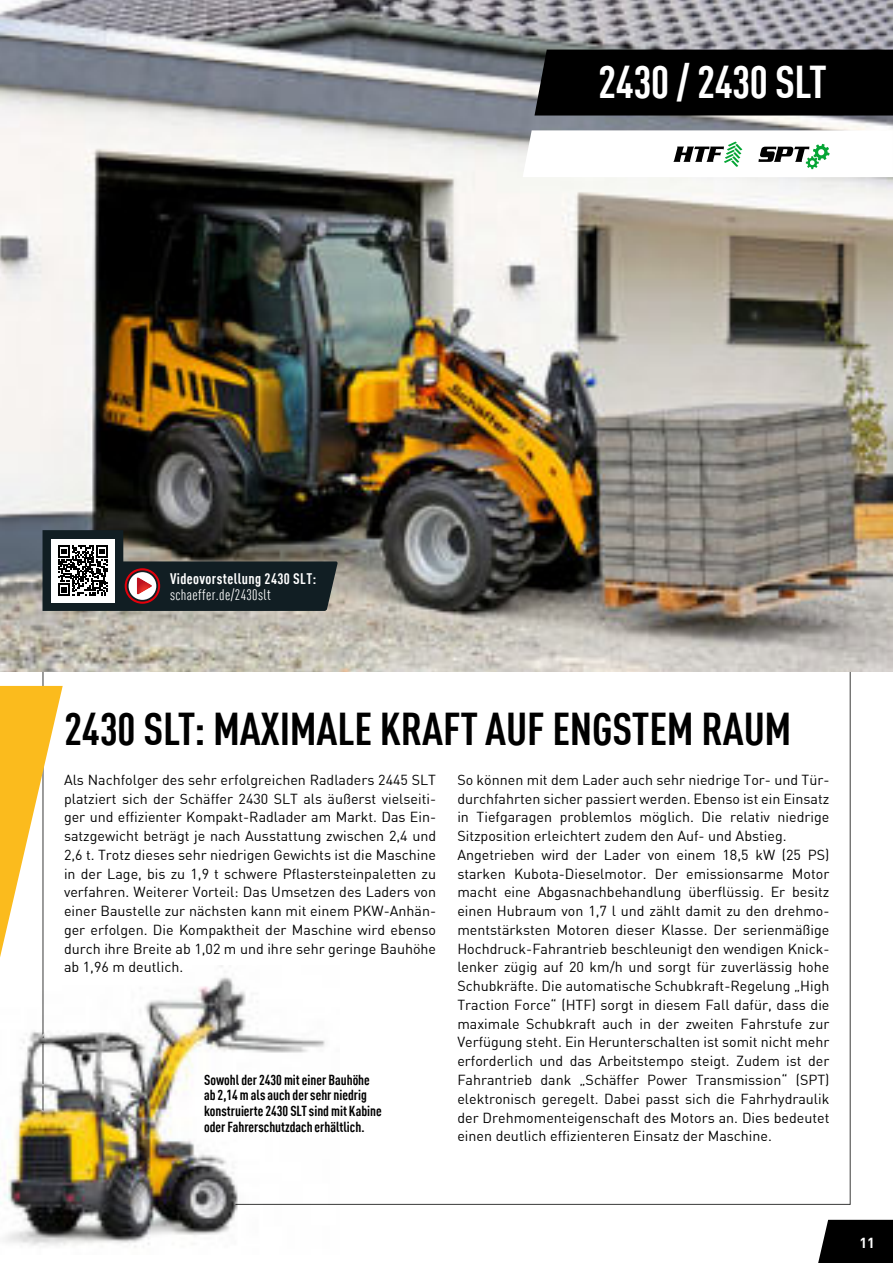
<style>
.page{position:relative;width:893px;height:1263px;background:#fff}
.page>*{position:absolute;margin:0;border:0;box-sizing:border-box;transform-origin:0 0}
.t1{font:700 condensed 45px "DIN Offc Pro";letter-spacing:-.005em;color:#000}
.t2{font:700 condensed 45px "DIN Offc Pro";letter-spacing:-.01em;color:#fff}
.t3{font:700 condensed 15px "DIN Offc Pro";letter-spacing:.025em;color:#fff}
.t4{font:condensed 15px "DIN Offc Pro";letter-spacing:.025em;color:#fff}
.t5{font:14.25px/18.8px "DIN Offc Pro";color:#000;text-align:justify}
.t6{font:700 condensed 14.25px/15.8px "DIN Offc Pro";color:#000}
.t7{font:700 14.25px "DIN Offc Pro";color:#fff}
</style>
<div class="page">
<div style="left:43px;top:634px;width:807px;height:571px;background:#fff;border:1px solid #3a3a39"></div>
<img style="left:0;top:0;width:893px;height:672px">
<svg style="left:0;top:686px;width:63px;height:271px"></svg>
<div style="left:534px;top:50px;width:359px;height:66px;background:#000"></div>
<svg style="left:523px;top:130px;width:370px;height:47px"></svg>
<img style="left:0;top:966px;width:339px;height:281px">
<img style="left:12px;top:981px;width:209px;height:252px">
<svg style="left:43px;top:530px;width:295px;height:81px;background:#3e4141"></svg>
<svg style="left:818px;top:1220px;width:75px;height:43px;background:#111"></svg>
<h1 class="t2" style="left:598px;top:59px;width:230px">2430 / 2430 SLT</h1>
<p class="t3" style="left:170px;top:567px;width:148px">Videovorstellung 2430 SLT:</p>
<p class="t4" style="left:170px;top:586px;width:102px">schaeffer.de/2430slt</p>
<h1 class="t1" style="left:64px;top:705px;width:729px">2430 SLT: MAXIMALE KRAFT AUF ENGSTEM RAUM</h1>
<p class="t5" style="left:64px;top:771px;width:374px">Als Nachfolger des sehr erfolgreichen Radladers 2445 SLT platziert sich der Schäffer 2430 SLT als äußerst vielseiti&shy;ger und effizienter Kompakt-Radlader am Markt. Das Ein&shy;satzgewicht beträgt je nach Ausstattung zwischen 2,4 und 2,6 t. Trotz dieses sehr niedrigen Gewichts ist die Maschine in der Lage, bis zu 1,9 t schwere Pflastersteinpaletten zu verfahren. Weiterer Vorteil: Das Umsetzen des Laders von einer Baustelle zur nächsten kann mit einem PKW-Anhän&shy;ger erfolgen. Die Kompaktheit der Maschine wird ebenso durch ihre Breite ab 1,02 m und ihre sehr geringe Bauhöhe ab 1,96 m deutlich.</p>
<p class="t5" style="left:457px;top:771px;width:374px;text-align:left">So können mit dem Lader auch sehr niedrige Tor- und Tür&shy;durchfahrten sicher passiert werden. Ebenso ist ein Einsatz in Tiefgaragen problemlos möglich. Die relativ niedrige Sitzposition erleichtert zudem den Auf- und Abstieg.<br>Angetrieben wird der Lader von einem 18,5 kW (25 PS) starken Kubota-Dieselmotor. Der emissionsarme Motor macht eine Abgasnachbehandlung überflüssig. Er besitz einen Hubraum von 1,7 l und zählt damit zu den drehmo&shy;mentstärksten Motoren dieser Klasse. Der serienmäßige Hochdruck-Fahrantrieb beschleunigt den wendigen Knick&shy;lenker zügig auf 20 km/h und sorgt für zuverlässig hohe Schubkräfte. Die automatische Schubkraft-Regelung „High Traction Force“ (HTF) sorgt in diesem Fall dafür, dass die maximale Schubkraft auch in der zweiten Fahrstufe zur Verfügung steht. Ein Herunterschalten ist somit nicht mehr erforderlich und das Arbeitstempo steigt. Zudem ist der Fahrantrieb dank „Schäffer Power Transmission“ (SPT) elektronisch geregelt. Dabei passt sich die Fahrhydraulik der Drehmomenteigenschaft des Motors an. Dies bedeutet einen deutlich effizienteren Einsatz der Maschine.</p>
<p class="t6" style="left:204px;top:1071px;width:179px">Sowohl der 2430 mit einer Bauhöhe ab 2,14 m als auch der sehr niedrig konstruierte 2430 SLT sind mit Kabine oder Fahrerschutzdach erhältlich.</p>
<p class="t7" style="left:859px;top:1238px;width:17px">11</p>
</div>
